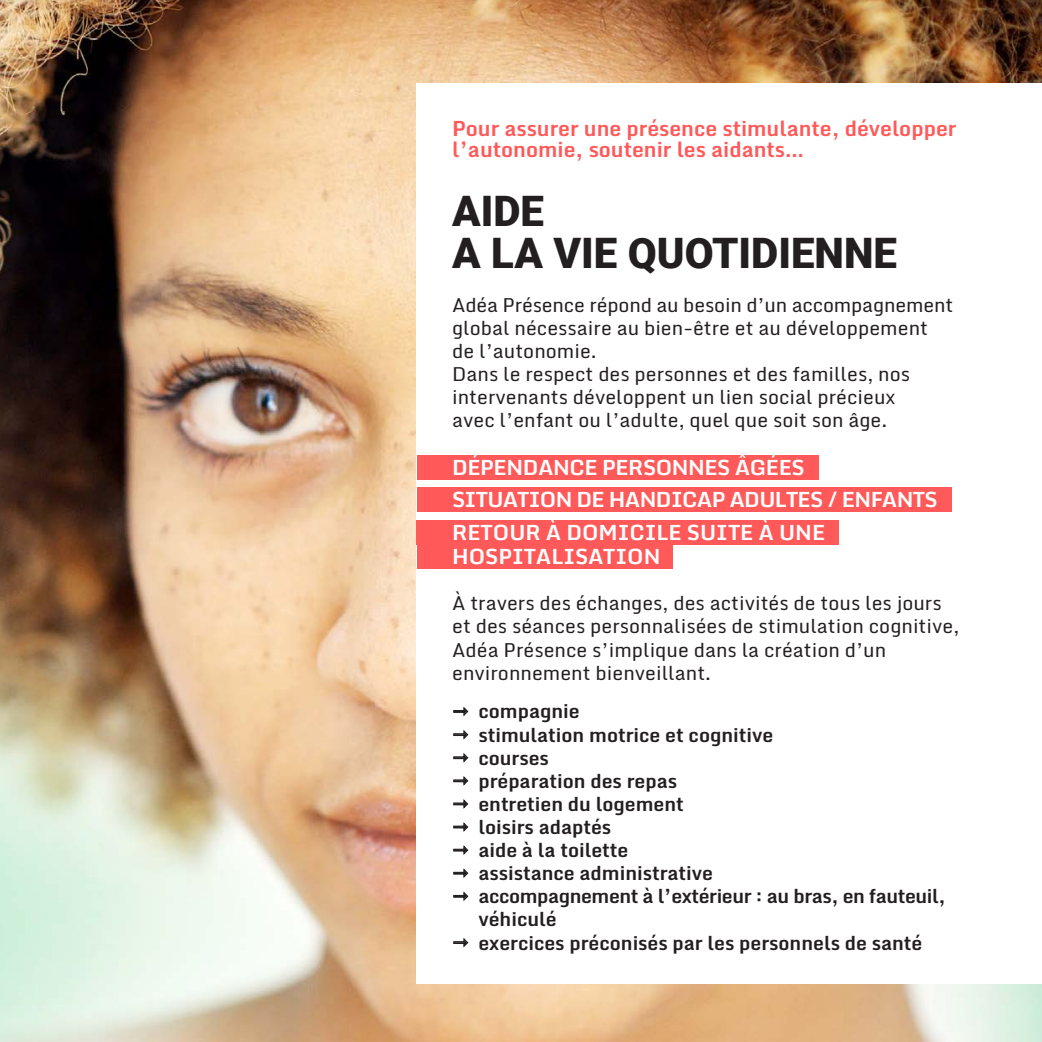
<style>
.page{position:relative;width:1042px;height:1042px;background:#fff}
.page>*{position:absolute;margin:0;border:0;box-sizing:border-box;transform-origin:0 0}
.TITRES{font:900 42px "Roboto";color:#231f20}
.textes_intro{font:700 21px/21px "Monda";color:#ff5959}
.pathologies{font:700 21px "Monda";letter-spacing:-.005em;color:#fff}
.pathologies-2{font:700 21px "Monda";letter-spacing:-.03em;color:#fff}
.textes{font:700 21px "Monda";letter-spacing:-.02em;color:#fff}
.textes-2{font:19.25px/23.1px "Monda";color:#231f20}
.textes-3{font:700 19.25px "Monda";color:#231f20}
.textes-4{font:700 19.25px/23.1px "Monda";letter-spacing:-.02em;color:#231f20}
</style>
<div class="page">
<img style="left:0;top:0;width:1042px;height:1042px">
<div style="left:417px;top:83px;width:625px;height:900px;background:#fff"></div>
<div style="left:417px;top:455px;width:401px;height:24px;background:#ff5959"></div>
<div style="left:417px;top:487px;width:534px;height:25px;background:#ff5959"></div>
<div style="left:417px;top:520px;width:422px;height:24px;background:#ff5959"></div>
<div style="left:417px;top:544px;width:255px;height:25px;background:#ff5959"></div>
<svg style="left:453px;top:707px;width:15px;height:9px"></svg>
<svg style="left:453px;top:730px;width:15px;height:9px"></svg>
<svg style="left:453px;top:753px;width:15px;height:9px"></svg>
<svg style="left:453px;top:776px;width:15px;height:9px"></svg>
<svg style="left:453px;top:799px;width:15px;height:9px"></svg>
<svg style="left:453px;top:822px;width:15px;height:9px"></svg>
<svg style="left:453px;top:845px;width:15px;height:9px"></svg>
<svg style="left:453px;top:868px;width:15px;height:9px"></svg>
<svg style="left:453px;top:892px;width:15px;height:8px"></svg>
<svg style="left:453px;top:938px;width:15px;height:9px"></svg>
<p class="textes_intro" style="left:452px;top:118px;width:506px">Pour assurer une présence stimulante, développer l’autonomie, soutenir les aidants…</p>
<p class="TITRES" style="left:452px;top:181px;width:93px">AIDE</p>
<p class="TITRES" style="left:452px;top:223px;width:446px">A LA VIE QUOTIDIENNE</p>
<p class="textes-2" style="left:452px;top:294px;width:503px">Adéa Présence répond au besoin d’un accompagnement global nécessaire au bien-être et au développement</p>
<p class="textes-2" style="left:452px;top:340px;width:146px">de l’autonomie.</p>
<p class="textes-2" style="left:452px;top:363px;width:459px">Dans le respect des personnes et des familles, nos intervenants développent un lien social précieux</p>
<p class="textes-2" style="left:452px;top:409px;width:437px">avec l’enfant ou l’adulte, quel que soit son âge.</p>
<p class="textes" style="left:452px;top:449px;width:354px">DÉPENDANCE PERSONNES ÂGÉES</p>
<p class="pathologies-2" style="left:452px;top:482px;width:487px">SITUATION DE HANDICAP ADULTES / ENFANTS</p>
<p class="pathologies" style="left:452px;top:515px;width:375px">RETOUR À DOMICILE SUITE À UNE</p>
<p class="pathologies" style="left:452px;top:538px;width:210px">HOSPITALISATION</p>
<p class="textes-2" style="left:452px;top:592px;width:509px">À travers des échanges, des activités de tous les jours et des séances personnalisées de stimulation cognitive, Adéa Présence s’implique dans la création d’un environnement bienveillant.</p>
<p class="textes-3" style="left:452px;top:695px;width:129px">◻ compagnie</p>
<p class="textes-3" style="left:452px;top:718px;width:323px">◻ stimulation motrice et cognitive</p>
<p class="textes-3" style="left:452px;top:741px;width:98px">◻ courses</p>
<p class="textes-3" style="left:452px;top:764px;width:226px">◻ préparation des repas</p>
<p class="textes-3" style="left:452px;top:788px;width:233px">◻ entretien du logement</p>
<p class="textes-3" style="left:452px;top:811px;width:160px">◻ loisirs adaptés</p>
<p class="textes-3" style="left:452px;top:834px;width:178px">◻ aide à la toilette</p>
<p class="textes-3" style="left:452px;top:857px;width:262px">◻ assistance administrative</p>
<p class="textes-4" style="left:478px;top:884px;width:469px;text-indent:-26px">◻ accompagnement à l’extérieur : au bras, en fauteuil, véhiculé</p>
<p class="textes-3" style="left:452px;top:926px;width:472px">◻ exercices préconisés par les personnels de santé</p>
</div>
